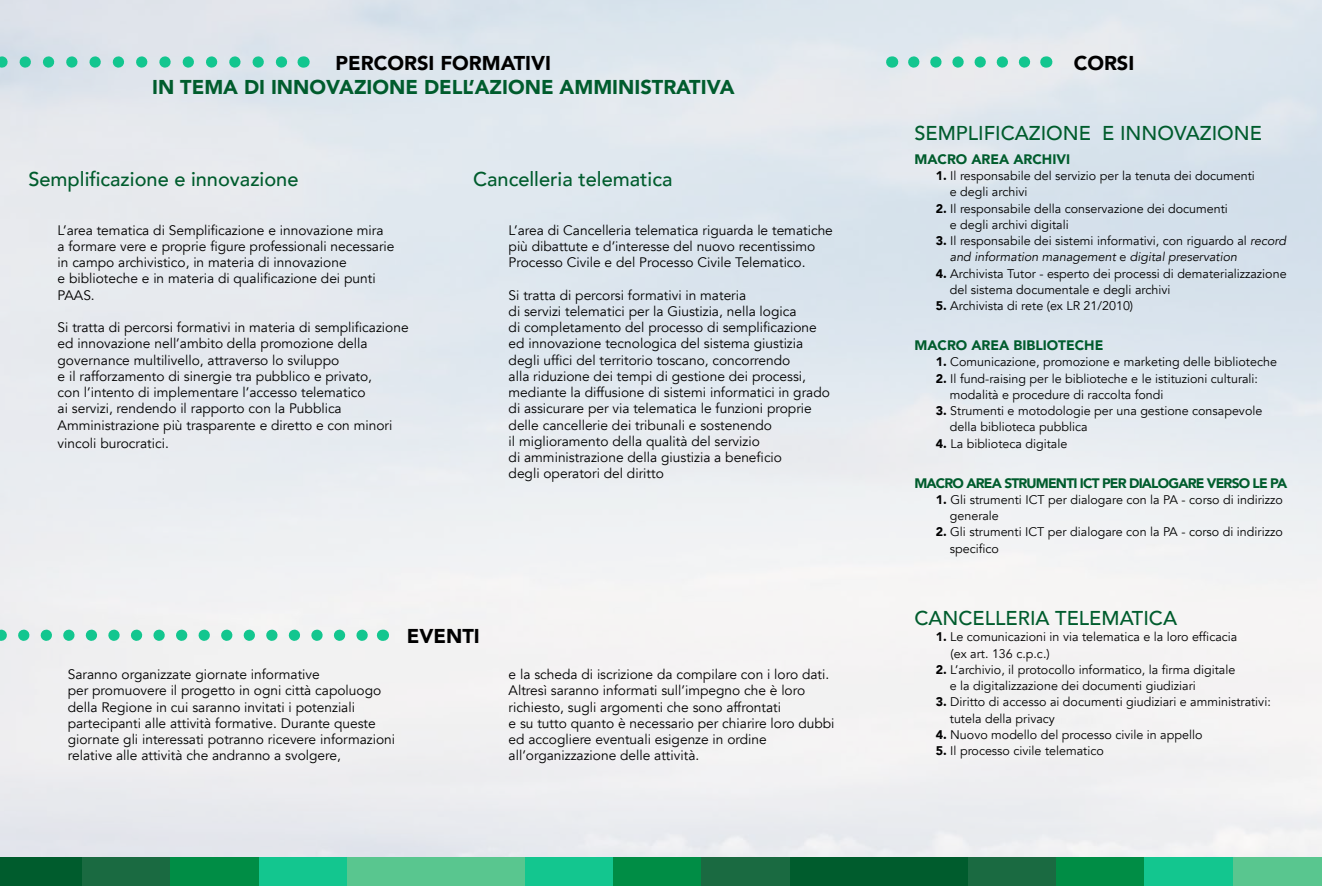
<style>
.page{position:relative;width:1322px;height:886px;background:#fff}
.page>*{position:absolute;margin:0;border:0;box-sizing:border-box;transform-origin:0 0}
.t1{font:500 20px "Avenir";color:#005c2d}
.t2{font:900 20px "Avenir";color:#005c2d}
.t3{font:900 20px "Avenir";color:#000}
.t4{font:13.75px/16.2px "Avenir";color:#000}
.t5{font:900 13.75px "Avenir";letter-spacing:-.06em;color:#005c2d}
.t6{font:900 13.75px "Avenir";color:#005c2d}
.t7{font:12.5px/16.2px "Avenir";color:#000}
.s1{font-weight:900}
.s2{font-style:italic}
</style>
<div class="page">
<img style="left:0;top:0;width:1322px;height:857px">
<div style="left:1056px;top:857px;width:88px;height:29px;background:#008d45"></div>
<div style="left:967px;top:857px;width:89px;height:29px;background:#1a6a41"></div>
<div style="left:879px;top:857px;width:88px;height:29px;background:#005c2d"></div>
<div style="left:1144px;top:857px;width:89px;height:29px;background:#13c68f"></div>
<div style="left:1233px;top:857px;width:89px;height:29px;background:#59c68f"></div>
<div style="left:613px;top:857px;width:88px;height:29px;background:#008d45"></div>
<div style="left:701px;top:857px;width:89px;height:29px;background:#1a6a41"></div>
<div style="left:790px;top:857px;width:89px;height:29px;background:#005c2d"></div>
<div style="left:524px;top:857px;width:89px;height:29px;background:#13c68f"></div>
<div style="left:436px;top:857px;width:88px;height:29px;background:#59c68f"></div>
<div style="left:170px;top:857px;width:89px;height:29px;background:#008d45"></div>
<div style="left:81px;top:857px;width:89px;height:29px;background:#1a6a41"></div>
<div style="left:0;top:857px;width:81px;height:29px;background:#005c2d"></div>
<div style="left:259px;top:857px;width:88px;height:29px;background:#13c68f"></div>
<div style="left:347px;top:857px;width:89px;height:29px;background:#59c68f"></div>
<svg style="left:0;top:56px;width:291px;height:12px;background:#93d8c9"></svg>
<svg style="left:303px;top:56px;width:1px;height:12px"></svg>
<svg style="left:913px;top:56px;width:122px;height:12px"></svg>
<svg style="left:891px;top:56px;width:1px;height:12px"></svg>
<svg style="left:1046px;top:56px;width:1px;height:12px"></svg>
<svg style="left:0;top:630px;width:371px;height:11px"></svg>
<h1 class="t3" style="left:335px;top:46px;width:217px">PERCORSI FORMATIVI</h1>
<h1 class="t3" style="left:1073px;top:46px;width:62px">CORSI</h1>
<h1 class="t2" style="left:152px;top:70px;width:584px">IN TEMA DI INNOVAZIONE DELL’AZIONE AMMINISTRATIVA</h1>
<h1 class="t1" style="left:28px;top:161px;width:272px">Semplificazione e innovazione</h1>
<h1 class="t1" style="left:473px;top:161px;width:201px">Cancelleria telematica</h1>
<p class="t4" style="left:508px;top:222px;width:326px">L’area di Cancelleria telematica riguarda le tematiche più dibattute e d’interesse del nuovo recentissimo<br>Processo Civile e del Processo Civile Telematico.</p>
<p class="t4" style="left:508px;top:287px;width:323px">Si tratta di percorsi formativi in materia<br>di servizi telematici per la Giustizia, nella logica<br>di completamento del processo di semplificazione ed innovazione tecnologica del sistema giustizia degli uffici del territorio toscano, concorrendo<br>alla riduzione dei tempi di gestione dei processi, mediante la diffusione di sistemi informatici in grado di assicurare per via telematica le funzioni proprie delle cancellerie dei tribunali e sostenendo<br>il miglioramento della qualità del servizio<br>di amministrazione della giustizia a beneficio<br>degli operatori del diritto</p>
<p class="t4" style="left:58px;top:222px;width:338px">L’area tematica di Semplificazione e innovazione-mira<br>a formare vere e proprie figure professionali necessarie in campo archivistico, in materia di innovazione<br>e biblioteche e in materia di qualificazione dei punti PAAS.</p>
<p class="t4" style="left:58px;top:320px;width:352px">Si tratta di percorsi formativi in materia di semplificazione ed innovazione nell’ambito della promozione della governance multilivello, attraverso lo sviluppo<br>e il rafforzamento di sinergie tra pubblico e privato,<br>con l’intento di implementare l’accesso telematico<br>ai servizi, rendendo il rapporto con la Pubblica Amministrazione più trasparente e diretto e con minori</p>
<p class="t4" style="left:58px;top:435px;width:113px">vincoli burocratici.</p>
<h1 class="t3" style="left:407px;top:618px;width:74px">EVENTI</h1>
<p class="t4" style="left:68px;top:666px;width:329px">Saranno organizzate giornate informative<br>per promuovere il progetto in ogni città capoluogo della Regione in cui saranno invitati i potenziali partecipanti alle attività formative. Durante queste giornate gli interessati potranno ricevere informazioni relative alle attività che andranno a svolgere,</p>
<p class="t4" style="left:508px;top:666px;width:327px">e la scheda di iscrizione da compilare con i loro dati.<br>Altresì saranno informati sull’impegno che è loro richiesto, sugli argomenti che sono affrontati<br>e su tutto quanto è necessario per chiarire loro dubbi ed accogliere eventuali esigenze in ordine all’organizzazione delle attività.</p>
<h1 class="t1" style="left:914px;top:116px;width:349px">SEMPLIFICAZIONE E INNOVAZIONE</h1>
<p class="t6" style="left:914px;top:147px;width:157px">MACRO AREA ARCHIVI</p>
<p class="t7" style="left:950px;top:168px;width:307px;text-indent:-14px"><span class="s1">1.</span> Il responsabile del servizio per la tenuta dei documenti e degli archivi</p>
<p class="t7" style="left:950px;top:200px;width:280px;text-indent:-14px"><span class="s1">2.</span> Il responsabile della conservazione dei documenti e degli archivi digitali</p>
<p class="t7" style="left:950px;top:233px;width:338px;text-indent:-14px"><span class="s1">3.</span> Il responsabile dei sistemi informativi, con riguardo al <span class="s2">record and information management</span> e <span class="s2">digital preservation</span></p>
<p class="t7" style="left:950px;top:265px;width:338px;text-indent:-14px"><span class="s1">4.</span> Archivista Tutor - esperto dei processi di dematerializzazione del sistema documentale e degli archivi-</p>
<p class="t7" style="left:935px;top:298px;width:199px"><span class="s1">5.</span> Archivista di rete (ex LR 21/2010)</p>
<p class="t6" style="left:914px;top:333px;width:190px">MACRO AREA BIBLIOTECHE</p>
<p class="t7" style="left:935px;top:354px;width:343px"><span class="s1">1.</span> Comunicazione, promozione e marketing delle biblioteche</p>
<p class="t7" style="left:950px;top:370px;width:310px;text-indent:-14px"><span class="s1">2.</span> Il fund-raising per le biblioteche e le istituzioni culturali: modalità e procedure di raccolta fondi</p>
<p class="t7" style="left:950px;top:403px;width:314px;text-indent:-14px"><span class="s1">3.</span> Strumenti e motodologie per una gestione consapevole della biblioteca pubblica</p>
<p class="t7" style="left:935px;top:435px;width:133px"><span class="s1">4.</span> La biblioteca digitale</p>
<p class="t5" style="left:914px;top:471px;width:374px">MACRO AREA STRUMENTI ICT PER DIALOGARE VERSO LE PA</p>
<p class="t7" style="left:950px;top:492px;width:335px;text-indent:-14px"><span class="s1">1.</span> Gli strumenti ICT per dialogare con la PA - corso di indirizzo generale</p>
<p class="t7" style="left:950px;top:524px;width:334px;text-indent:-14px"><span class="s1">2.</span> Gli strumenti ICT per dialogare con la PA - corso di indirizzo specifico</p>
<h1 class="t1" style="left:914px;top:601px;width:264px">CANCELLERIA TELEMATICA</h1>
<p class="t7" style="left:950px;top:629px;width:288px;text-indent:-15px"><span class="s1">1.</span> Le comunicazioni in via telematica e la loro efficacia (ex art. 136 c.p.c.)</p>
<p class="t7" style="left:950px;top:662px;width:287px;text-indent:-14px"><span class="s1">2.</span> L’archivio, il protocollo informatico, la firma digitale e la digitalizzazione dei documenti giudiziari</p>
<p class="t7" style="left:950px;top:694px;width:322px;text-indent:-14px"><span class="s1">3.</span> Diritto di accesso ai documenti giudiziari e amministrativi: tutela della privacy</p>
<p class="t7" style="left:935px;top:727px;width:268px"><span class="s1">4.</span> Nuovo modello del processo civile in appello</p>
<p class="t7" style="left:935px;top:743px;width:170px"><span class="s1">5.</span> Il processo civile telematico</p>
</div>
